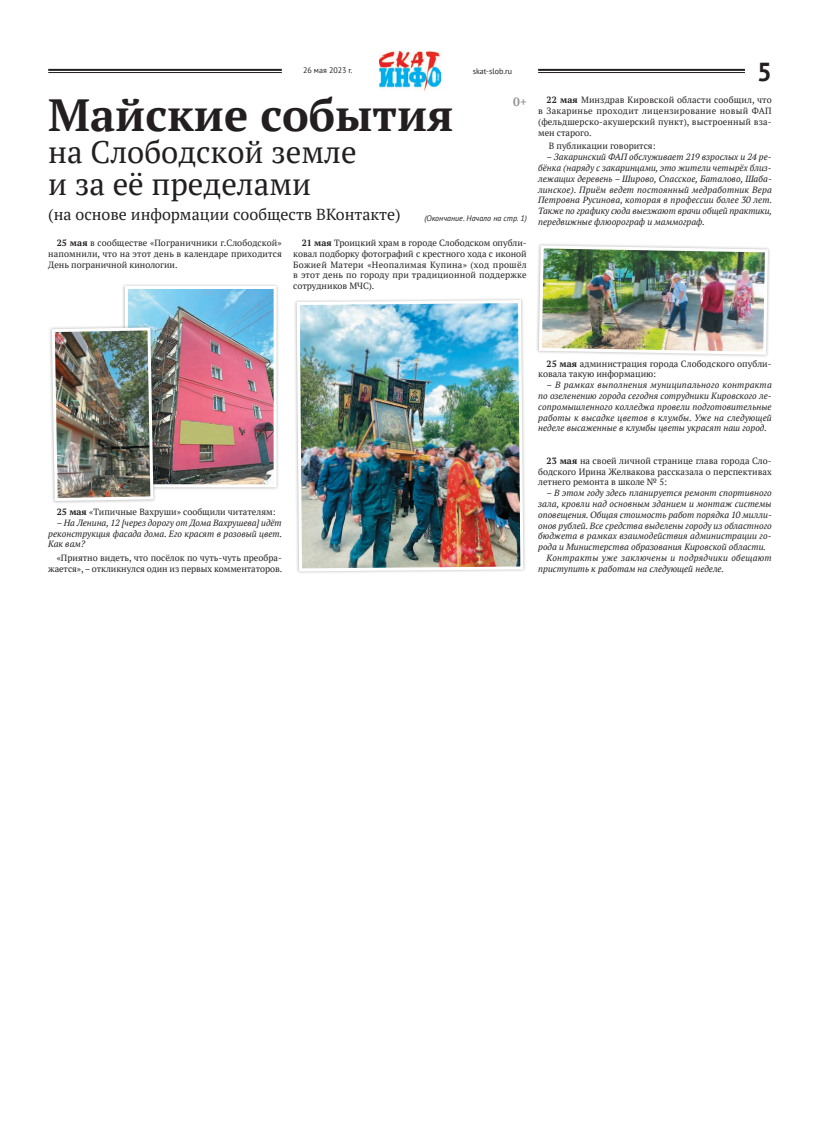
<style>
.page{position:relative;width:820px;height:1134px;background:#fff}
.page>*{position:absolute;margin:0;border:0;box-sizing:border-box;transform-origin:0 0}
.t1{font:700 45px "PT Serif";color:#231f20}
.t2{font:31px/32px "PT Serif";color:#231f20}
.t3{font:700 26px "PT Sans";color:#231f20}
.t4{font:16px "PT Serif";color:#231f20}
.t5{font:700 12px "PT Serif";color:#939598}
.t6{font:italic 9px/10.8px "PT Serif";color:#231f20;text-align:justify}
.t7{font:9px/10.8px "PT Serif";color:#231f20;text-align:justify}
.t8{font:italic 9px "PT Serif";letter-spacing:.025em;color:#231f20}
.t9{font:italic 8px "PT Sans";color:#231f20}
.t10{font:8px "PT Sans";color:#231f20}
.s1{font-weight:700}
</style>
<div class="page">
<img style="left:379px;top:51px;width:61px;height:40px">
<hr style="left:538px;top:69px;width:206px;height:2px;background:#231f20">
<hr style="left:538px;top:72px;width:206px;height:1px;background:#231f20">
<hr style="left:48px;top:69px;width:234px;height:2px;background:#231f20">
<hr style="left:48px;top:72px;width:234px;height:1px;background:#231f20">
<div style="left:122px;top:283px;width:157px;height:207px;background:#eae9ea"></div>
<img style="left:129px;top:290px;width:143px;height:193px">
<div style="left:125px;top:286px;width:151px;height:201px;border:3px solid #fff"></div>
<div style="left:293px;top:297px;width:233px;height:277px;background:#231f20;opacity:.3"></div>
<img style="left:295px;top:299px;width:229px;height:274px">
<div style="left:49px;top:324px;width:107px;height:180px;background:#231f20;opacity:.3"></div>
<img style="left:50px;top:326px;width:105px;height:177px">
<img style="left:537px;top:244px;width:232px;height:112px">
<p class="t10" style="left:303px;top:65px;width:51px">26 мая 2023 г.</p>
<p class="t10" style="left:472px;top:66px;width:41px">skat-slob.ru</p>
<h1 class="t1" style="left:48px;top:86px;width:406px">Майские события</h1>
<h2 class="t2" style="left:48px;top:136px;width:310px">на Слободской земле и за её пределами</h2>
<h3 class="t4" style="left:48px;top:204px;width:354px">(на основе информации сообществ ВКонтакте)</h3>
<h3 class="t5" style="left:513px;top:94px;width:15px">0+</h3>
<p class="t9" style="left:424px;top:213px;width:104px">(Окончание. Начало на стр. 1)</p>
<p class="t7" style="left:48px;top:237px;width:235px;text-indent:9px"><span class="s1">25 мая</span> в сообществе «Пограничники г.Слободской» напомнили, что на этот день в календаре приходится День пограничной кинологии.</p>
<p class="t7" style="left:293px;top:237px;width:235px;text-indent:8px"><span class="s1">21 мая</span> Троицкий храм в городе Слободском опубли&shy;ковал подборку фотографий с крестного хода с иконой Божией Матери «Неопалимая Купина» (ход прошёл в этот день по городу при традиционной поддержке сотрудников МЧС).</p>
<h3 class="t3" style="left:756px;top:54px;width:16px">5</h3>
<p class="t7" style="left:538px;top:95px;width:235px;text-indent:9px"><span class="s1">22 мая</span> Минздрав Кировской области сообщил, что в Закаринье проходит лицензирование новый ФАП (фельдшерско-акушерский пункт), выстроенный вза&shy;мен старого.</p>
<p class="t7" style="left:548px;top:141px;width:108px">В публикации говорится:</p>
<p class="t6" style="left:538px;top:152px;width:235px;text-indent:9px">– Закаринский ФАП обслуживает 219 взрослых и 24 ре&shy;бёнка (наряду с закаринцами, это жители четырёх близ&shy;лежащих деревень – Широво, Спасское, Баталово, Шаба&shy;линское). Приём ведет постоянный медработник Вера Петровна Русинова, которая в профессии более 30 лет.<br>Также по графику сюда выезжают врачи общей практики, передвижные флюорограф и маммограф.</p>
<p class="t7" style="left:57px;top:506px;width:220px"><span class="s1">25 мая</span> «Типичные Вахруши» сообщили читателям:</p>
<p class="t6" style="left:48px;top:517px;width:235px;text-indent:9px">– На Ленина, 12 [через дорогу от Дома Вахрушева] идёт реконструкция фасада дома. Его красят в розовый цвет.<br>Как вам?</p>
<p class="t7" style="left:48px;top:552px;width:235px;text-align:right">«Приятно видеть, что посёлок по чуть-чуть преобра&shy;жается», – откликнулся один из первых комментаторов.</p>
<p class="t7" style="left:538px;top:358px;width:235px;text-indent:9px"><span class="s1">25 мая</span> администрация города Слободского опубли&shy;ковала такую информацию:</p>
<p class="t6" style="left:538px;top:379px;width:235px;text-indent:9px">– В рамках выполнения муниципального контракта по озеленению города сегодня сотрудники Кировского ле&shy;сопромышленного колледжа провели подготовительные работы к высадке цветов в клумбы. Уже на следующей неделе высаженные в клумбы цветы украсят наш город.</p>
<p class="t7" style="left:538px;top:455px;width:235px;text-indent:9px"><span class="s1">23 мая</span> на своей личной странице глава города Сло&shy;бодского Ирина Желвакова рассказала о перспективах летнего ремонта в школе № 5:</p>
<p class="t6" style="left:546px;top:487px;width:227px">– В этом году здесь планируется ремонт спортивного</p>
<p class="t6" style="left:538px;top:498px;width:235px">зала, кровли над основным зданием и монтаж системы</p>
<p class="t6" style="left:538px;top:509px;width:235px">оповещения. Общая стоимость работ порядка 10 милли-</p>
<p class="t6" style="left:538px;top:520px;width:235px">онов рублей. Все средства выделены городу из областного</p>
<p class="t6" style="left:538px;top:531px;width:235px">бюджета в рамках взаимодействия администрации го-</p>
<p class="t6" style="left:538px;top:541px;width:229px">рода и Министерства образования Кировской области.</p>
<p class="t8" style="left:546px;top:552px;width:226px">Контракты уже заключены и подрядчики обещают</p>
<p class="t6" style="left:538px;top:563px;width:187px">приступить к работам на следующей неделе.</p>
</div>
